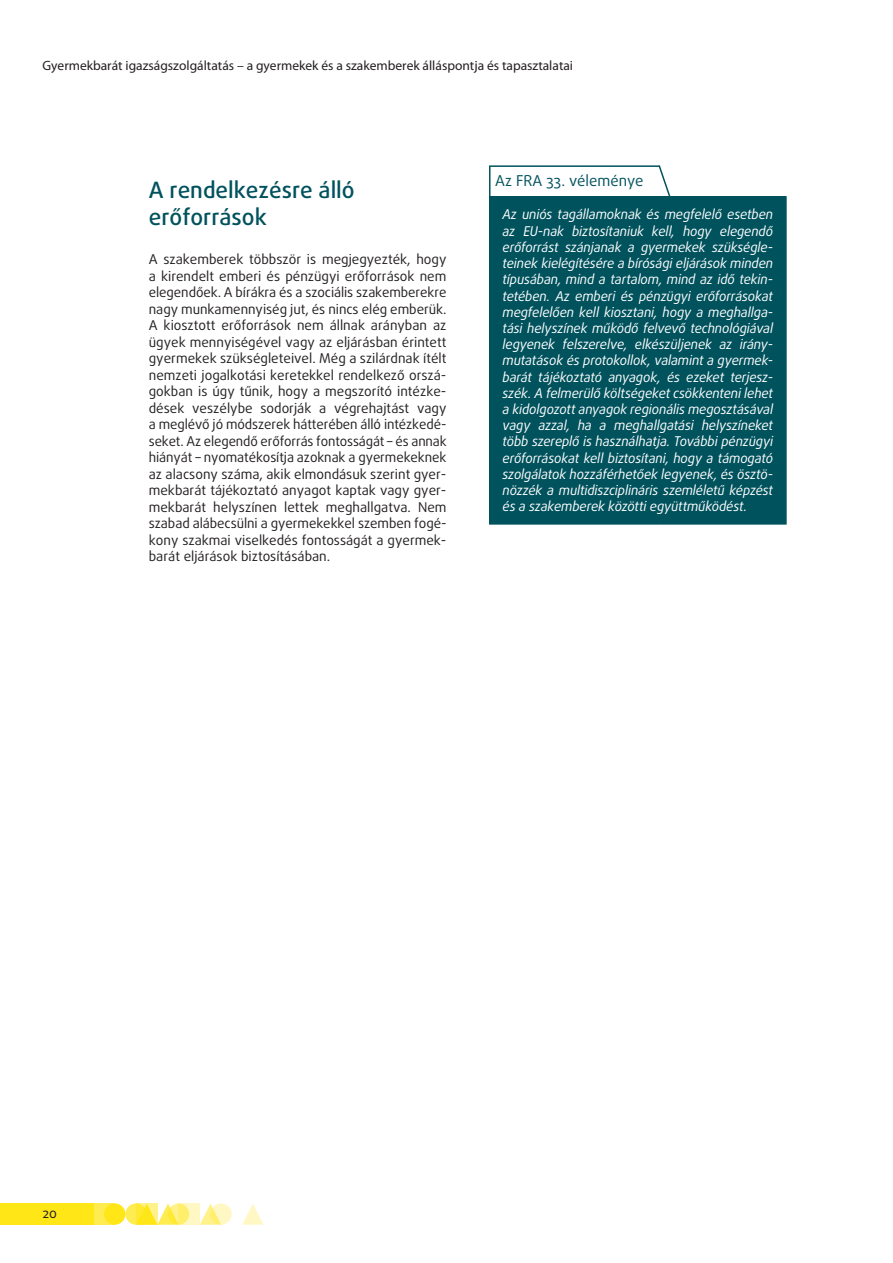
<style>
.page{position:relative;width:893px;height:1263px;background:#fff}
.page>*{position:absolute;margin:0;border:0;box-sizing:border-box;transform-origin:0 0}
.titles_h2{font:500 22.5px/27px "Daxline Pro";color:#00525d}
.opinion_header{font:15px "Daxline Pro";color:#00525d}
.text_body{font:13.5px/16.5px "Daxline Pro";color:#231f20;text-align:justify}
.opinion_text{font:italic 13.5px/16.2px "Daxline Pro";letter-spacing:-.01em;color:#fff}
.t1{font:13.5px "Myriad Pro";color:#231f20}
</style>
<div class="page">
<svg style="left:125px;top:1203px;width:22px;height:22px"></svg>
<div style="left:94px;top:1203px;width:21px;height:22px;background:#ffec50"></div>
<div style="left:0;top:1203px;width:94px;height:22px;background:#ffe616"></div>
<svg style="left:200px;top:1203px;width:18px;height:22px"></svg>
<svg style="left:242px;top:1204px;width:21px;height:21px"></svg>
<div style="left:104px;top:1203px;width:21px;height:22px;background:#ffe616;border-radius:50%"></div>
<svg style="left:157px;top:1203px;width:18px;height:22px"></svg>
<svg style="left:168px;top:1203px;width:21px;height:22px"></svg>
<svg style="left:210px;top:1203px;width:22px;height:22px"></svg>
<svg style="left:136px;top:1203px;width:21px;height:22px"></svg>
<svg style="left:179px;top:1203px;width:21px;height:22px"></svg>
<div style="left:490px;top:196px;width:296px;height:328px;background:#00525d"></div>
<svg style="left:489px;top:167px;width:1px;height:29px"></svg>
<hr style="left:489px;top:165px;width:171px;height:2px;background:#00525d">
<hr style="left:489px;top:196px;width:1px;height:327px;background:#00525d">
<hr style="left:489px;top:523px;width:171px;height:2px;background:#00525d">
<hr style="left:660px;top:523px;width:127px;height:2px;background:#00525d">
<hr style="left:785px;top:196px;width:2px;height:327px;background:#00525d">
<svg style="left:657px;top:165px;width:14px;height:31px"></svg>
<p class="t1" style="left:43px;top:57px;width:532px">Gyermekbarát igazságszolgáltatás – a gyermekek és a szakemberek álláspontja és tapasztalatai</p>
<p class="titles_h2" style="left:149px;top:177px;width:207px">A rendelkezésre álló erőforrások</p>
<p class="text_body" style="left:149px;top:251px;width:299px">A szakemberek többször is megjegyezték, hogy a kirendelt emberi és pénzügyi erőforrások nem elegendőek. A bírákra és a szociális szakemberekre nagy munkamennyiség jut, és nincs elég emberük.<br>A kiosztott erőforrások nem állnak arányban az ügyek mennyiségével vagy az eljárásban érintett gyermekek szükségleteivel. Még a szilárdnak ítélt nemzeti jogalkotási keretekkel rendelkező orszá&shy;gokban is úgy tűnik, hogy a megszorító intézke&shy;dések veszélybe sodorják a végrehajtást vagy a meglévő jó módszerek hátterében álló intézkedé&shy;seket. Az elegendő erőforrás fontosságát – és annak hiányát – nyomatékosítja azoknak a gyermekeknek az alacsony száma, akik elmondásuk szerint gyer&shy;mekbarát tájékoztató anyagot kaptak vagy gyer&shy;mekbarát helyszínen lettek meghallgatva. Nem szabad alábecsülni a gyermekekkel szemben fogé&shy;kony szakmai viselkedés fontosságát a gyermek&shy;barát eljárások biztosításában.</p>
<p class="opinion_header" style="left:495px;top:171px;width:150px">Az FRA 33. véleménye</p>
<p class="opinion_text" style="left:502px;top:207px;width:272px">Az uniós tagállamoknak és megfelelő esetben az EU-nak biztosítaniuk kell, hogy elegendő erőforrást szánjanak a gyermekek szükségle&shy;teinek kielégítésére a bírósági eljárások minden típusában, mind a tartalom, mind az idő tekin&shy;tetében. Az emberi és pénzügyi erőforrásokat megfelelően kell kiosztani, hogy a meghallga&shy;tási helyszínek működő felvevő technológiával legyenek felszerelve, elkészüljenek az irány&shy;mutatások és protokollok, valamint a gyermek&shy;barát tájékoztató anyagok, és ezeket terjes - szék. A felmerülő költségeket csökkenteni lehet a kidolgozott anyagok regionális megosztásával vagy azzal, ha a meghallgatási helyszíneket több szereplő is használhatja. További pénzügyi erőforrásokat kell biztosítani, hogy a támogató szolgálatok hozzáférhetőek legyenek, és ösztö&shy;nözzék a multidiszciplináris szemléletű képzést és a szakemberek közötti együttműködést.</p>
<p class="text_body" style="left:43px;top:1205px;width:16px">20</p>
</div>
